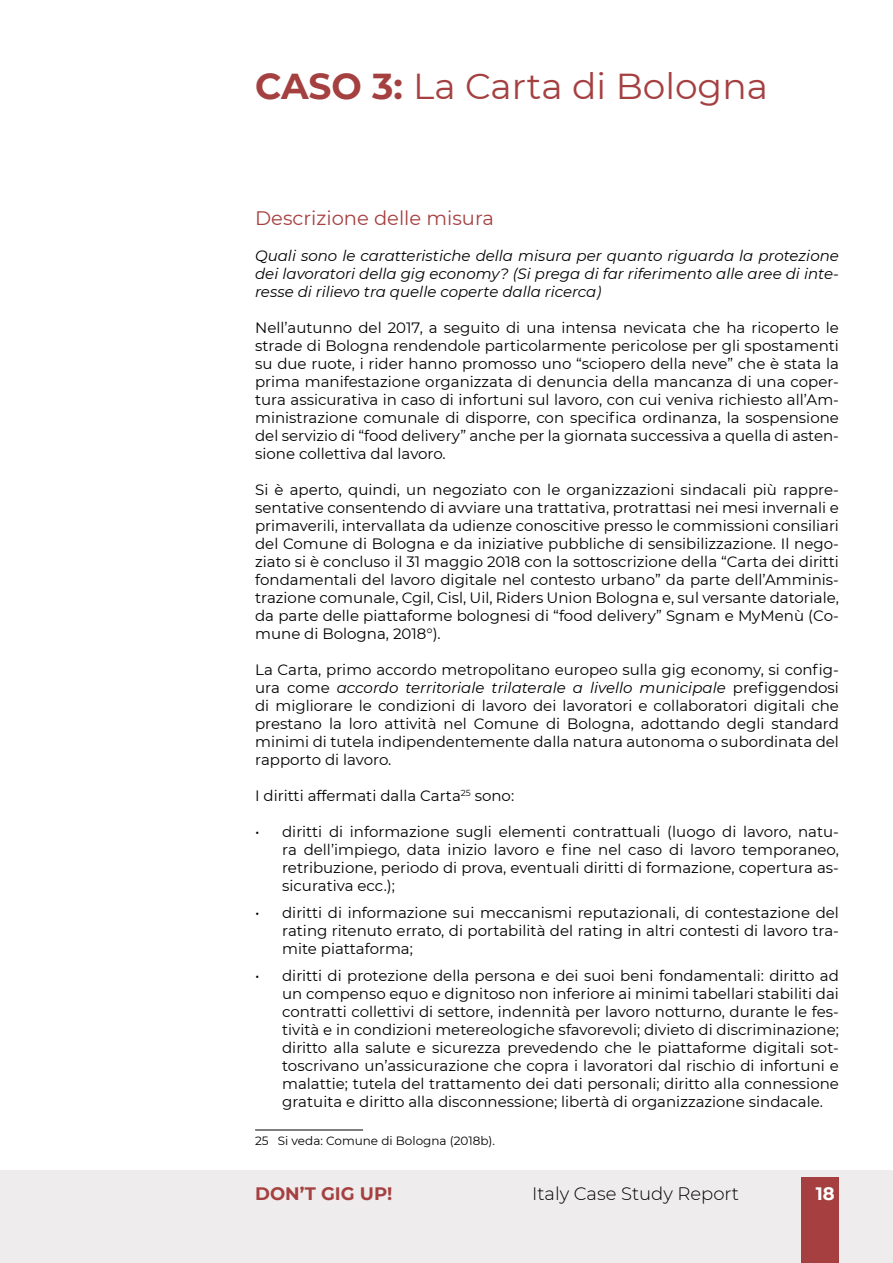
<style>
.page{position:relative;width:893px;height:1263px;background:#fff}
.page>*{position:absolute;margin:0;border:0;box-sizing:border-box;transform-origin:0 0}
.t1{font:36px "Montserrat";color:#a54041}
.t2{font:19.5px "Montserrat";color:#a64040}
.t3{font:300 18px "Montserrat";color:#000}
.t4{font:700 18px "Montserrat";color:#a64040}
.t5{font:700 18px "Montserrat";color:#fff}
.t6{font:15px/18px "Montserrat";color:#000;text-align:justify}
.t7{font:italic 15px/18px "Montserrat";color:#000;text-align:justify}
.t8{font:12px "Montserrat";color:#000}
.s1{font-weight:700}
.s2{font-style:italic}
</style>
<div class="page">
<div style="left:0;top:1170px;width:893px;height:93px;background:#eeecec"></div>
<div style="left:801px;top:1177px;width:38px;height:86px;background:#a64040"></div>
<hr style="left:255px;top:1130px;width:108px;height:1px;background:#000">
<h1 class="t1" style="left:255px;top:61px;width:514px"><span class="s1">CASO 3:</span> La Carta di Bologna</h1>
<h2 class="t2" style="left:255px;top:204px;width:240px">Descrizione delle misura</h2>
<p class="t7" style="left:255px;top:246px;width:585px">Quali sono le caratteristiche della misura per quanto riguarda la protezione dei lavoratori della gig economy? (Si prega di far riferimento alle aree di inte&shy;resse di rilievo tra quelle coperte dalla ricerca)</p>
<p class="t6" style="left:255px;top:318px;width:585px">Nell’autunno del 2017, a seguito di una intensa nevicata che ha ricoperto le strade di Bologna rendendole particolarmente pericolose per gli spostamenti su due ruote, i rider hanno promosso uno “sciopero della neve” che è stata la prima manifestazione organizzata di denuncia della mancanza di una coper&shy;tura assicurativa in caso di infortuni sul lavoro, con cui veniva richiesto all’Am&shy;ministrazione comunale di disporre, con specifica ordinanza, la sospensione del servizio di “food delivery” anche per la giornata successiva a quella di asten&shy;sione collettiva dal lavoro.</p>
<p class="t6" style="left:255px;top:480px;width:585px">Si è aperto, quindi, un negoziato con le organizzazioni sindacali più rappre&shy;sentative consentendo di avviare una trattativa, protrattasi nei mesi invernali e primaverili, intervallata da udienze conoscitive presso le commissioni consiliari del Comune di Bologna e da iniziative pubbliche di sensibilizzazione. Il nego&shy;ziato si è concluso il 31 maggio 2018 con la sottoscrizione della “Carta dei diritti fondamentali del lavoro digitale nel contesto urbano” da parte dell’Amminis&shy;trazione comunale, Cgil, Cisl, Uil, Riders Union Bologna e, sul versante datoriale, da parte delle piattaforme bolognesi di “food delivery” Sgnam e MyMenù (Co&shy;mune di Bologna, 2018°).</p>
<p class="t6" style="left:255px;top:660px;width:585px">La Carta, primo accordo metropolitano europeo sulla gig economy, si config&shy;ura come <span class="s2">accordo territoriale trilaterale a livello municipale</span> prefiggendosi di migliorare le condizioni di lavoro dei lavoratori e collaboratori digitali che prestano la loro attività nel Comune di Bologna, adottando degli standard minimi di tutela indipendentemente dalla natura autonoma o subordinata del rapporto di lavoro.</p>
<p class="t6" style="left:255px;top:786px;width:261px">I diritti affermati dalla Carta<sup>25</sup> sono:</p>
<p class="t6" style="left:282px;top:822px;width:558px;text-indent:-27px">• diritti di informazione sugli elementi contrattuali (luogo di lavoro, natu&shy;ra dell’impiego, data inizio lavoro e fine nel caso di lavoro temporaneo, retribuzione, periodo di prova, eventuali diritti di formazione, copertura as&shy;sicurativa ecc.);</p>
<p class="t6" style="left:282px;top:903px;width:558px;text-indent:-27px">• diritti di informazione sui meccanismi reputazionali, di contestazione del rating ritenuto errato, di portabilità del rating in altri contesti di lavoro tra&shy;mite piattaforma;</p>
<p class="t6" style="left:282px;top:966px;width:558px;text-indent:-27px">• diritti di protezione della persona e dei suoi beni fondamentali: diritto ad un compenso equo e dignitoso non inferiore ai minimi tabellari stabiliti dai contratti collettivi di settore, indennità per lavoro notturno, durante le fes&shy;tività e in condizioni metereologiche sfavorevoli; divieto di discriminazione; diritto alla salute e sicurezza prevedendo che le piattaforme digitali sot&shy;toscrivano un’assicurazione che copra i lavoratori dal rischio di infortuni e malattie; tutela del trattamento dei dati personali; diritto alla connessione gratuita e diritto alla disconnessione; libertà di organizzazione sindacale.</p>
<p class="t8" style="left:255px;top:1132px;width:241px">25 Si veda: Comune di Bologna (2018b).</p>
<p class="t4" style="left:255px;top:1181px;width:139px">DON’T GIG UP!</p>
<p class="t3" style="left:532px;top:1182px;width:208px">Italy Case Study Report</p>
<p class="t5" style="left:816px;top:1181px;width:20px">18</p>
</div>
